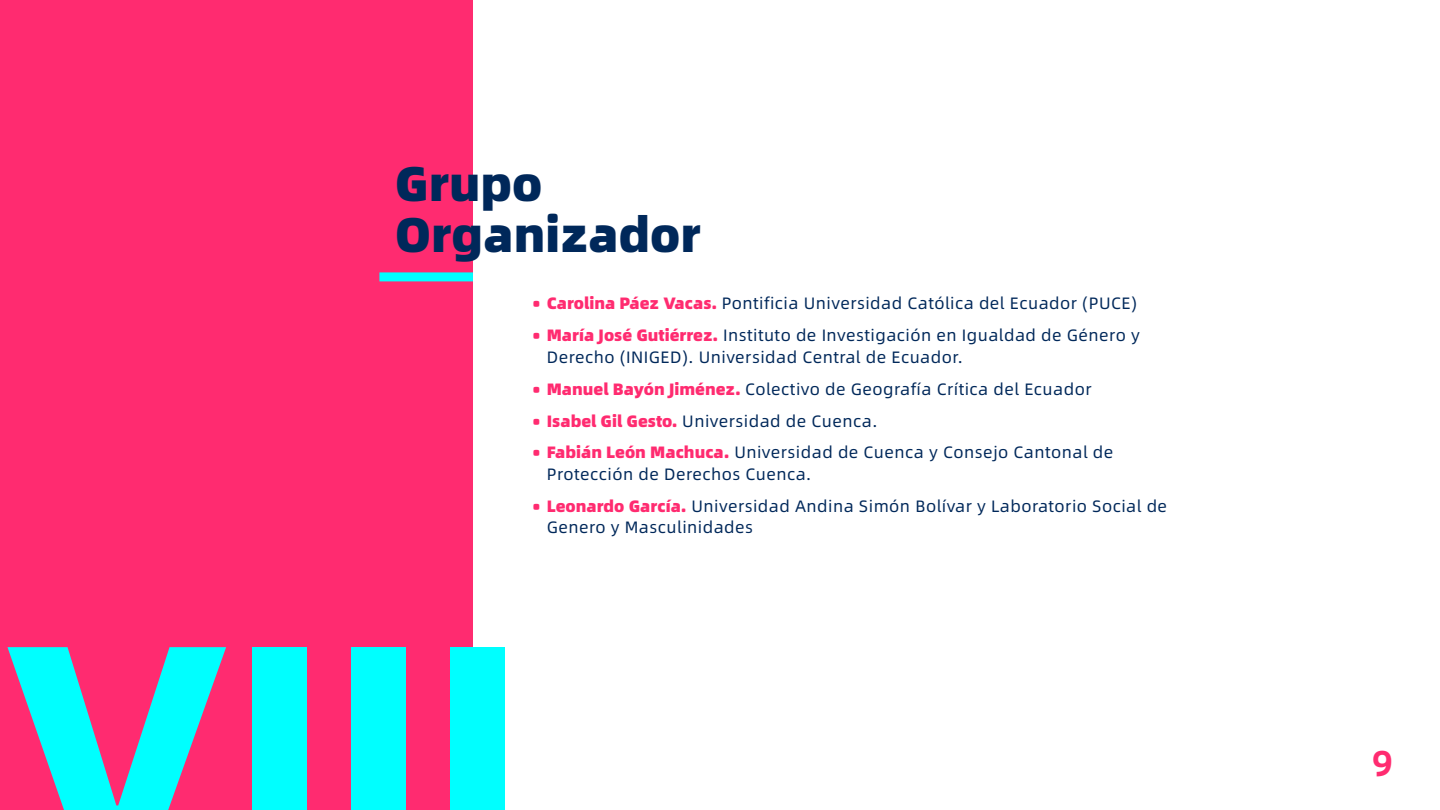
<style>
.page{position:relative;width:1440px;height:810px;background:#fff}
.page>*{position:absolute;margin:0;border:0;box-sizing:border-box;transform-origin:0 0}
.t1{font:800 48.75px/51.7px "Alibaba Pu Hui Ti";color:#00285a}
.t2{font:700 36px "Alibaba Pu Hui Ti";color:#ff2b70}
.t3{font:16.5px/21.3px "Alibaba Sans";letter-spacing:.03em;color:#00285a}
.s1{font-family:"Alibaba Pu Hui Ti";font-weight:800;color:#ff2b70}
</style>
<div class="page">
<div style="left:0;top:0;width:473px;height:810px;background:#ff2b70"></div>
<div style="left:379px;top:272px;width:94px;height:9px;background:#0ff"></div>
<svg style="left:7px;top:647px;width:219px;height:163px"></svg>
<div style="left:252px;top:647px;width:54px;height:163px;background:#0ff"></div>
<div style="left:351px;top:647px;width:54px;height:163px;background:#0ff"></div>
<div style="left:450px;top:647px;width:54px;height:163px;background:#0ff"></div>
<h1 class="t1" style="left:395px;top:155px;width:308px">Grupo<br>Organizador</h1>
<p class="t3" style="left:533px;top:292px;width:605px"><span class="s1">• Carolina Páez Vacas.</span> Pontificia Universidad Católica del Ecuador (PUCE)</p>
<p class="t3" style="left:547px;top:324px;width:594px;text-indent:-13px"><span class="s1">• María José Gutiérrez.</span> Instituto de Investigación en Igualdad de Género y<br>Derecho (INIGED). Universidad Central de Ecuador.</p>
<p class="t3" style="left:533px;top:377px;width:560px"><span class="s1">• Manuel Bayón Jiménez.</span> Colectivo de Geografía Crítica del Ecuador</p>
<p class="t3" style="left:533px;top:409px;width:346px"><span class="s1">• Isabel Gil Gesto.</span> Universidad de Cuenca.</p>
<p class="t3" style="left:547px;top:441px;width:568px;text-indent:-13px"><span class="s1">• Fabián León Machuca.</span> Universidad de Cuenca y Consejo Cantonal de<br>Protección de Derechos Cuenca.</p>
<p class="t3" style="left:547px;top:494px;width:622px;text-indent:-13px"><span class="s1">• Leonardo García.</span> Universidad Andina Simón Bolívar y Laboratorio Social de<br>Genero y Masculinidades</p>
<h2 class="t2" style="left:1372px;top:735px;width:23px">9</h2>
</div>
